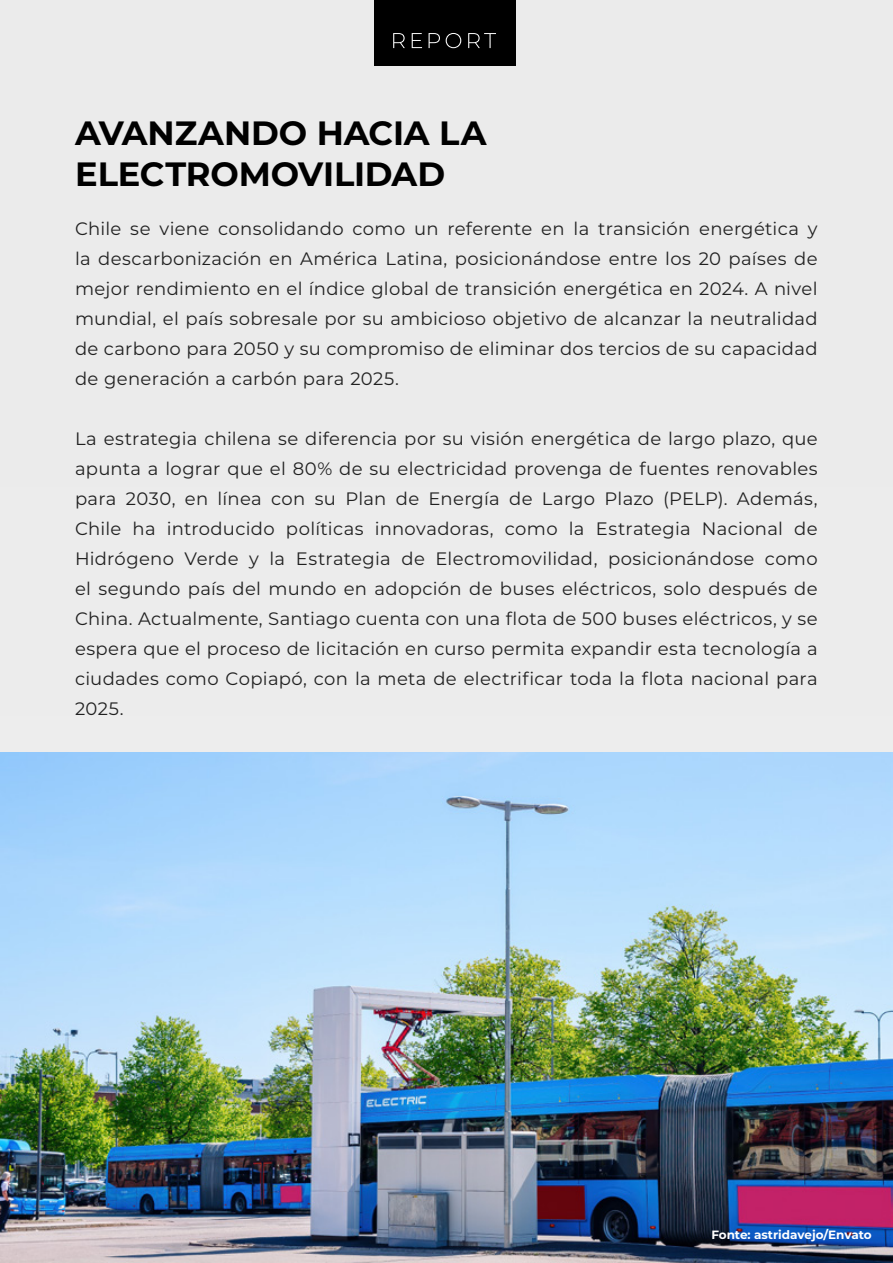
<style>
.page{position:relative;width:893px;height:1263px;background:#ebebeb}
.page>*{position:absolute;margin:0;border:0;box-sizing:border-box;transform-origin:0 0}
.t1{font:700 33.6px/40.3px "Montserrat";letter-spacing:-.005em;color:#000}
.t2{font:18px/30px "Montserrat";letter-spacing:.02em;color:#212121;text-align:justify}
.t3{font:700 12px "Montserrat";color:#fff}
</style>
<div class="page">
<div style="left:374px;top:0;width:141px;height:66px;background:#000"></div>
<svg style="left:393px;top:33px;width:103px;height:15px"></svg>
<img style="left:0;top:753px;width:893px;height:510px">
<h1 class="t1" style="left:75px;top:111px;width:413px">AVANZANDO HACIA LA<br>ELECTROMOVILIDAD</h1>
<p class="t2" style="left:75px;top:213px;width:744px">Chile se viene consolidando como un referente en la transición energética y la descarbonización en América Latina, posicionándose entre los 20 países de mejor rendimiento en el índice global de transición energética en 2024. A nivel mundial, el país sobresale por su ambicioso objetivo de alcanzar la neutralidad de carbono para 2050 y su compromiso de eliminar dos tercios de su capacidad de generación a carbón para 2025.</p>
<p class="t2" style="left:75px;top:423px;width:744px">La estrategia chilena se diferencia por su visión energética de largo plazo, que apunta a lograr que el 80% de su electricidad provenga de fuentes renovables para 2030, en línea con su Plan de Energía de Largo Plazo (PELP). Además, Chile ha introducido políticas innovadoras, como la Estrategia Nacional de Hidrógeno Verde y la Estrategia de Electromovilidad, posicionándose como el segundo país del mundo en adopción de buses eléctricos, solo después de China. Actualmente, Santiago cuenta con una flota de 500 buses eléctricos, y se espera que el proceso de licitación en curso permita expandir esta tecnología a ciudades como Copiapó, con la meta de electrificar toda la flota nacional para 2025.</p>
<p class="t3" style="left:711px;top:1226px;width:162px">Fonte: astridavejo/Envato</p>
</div>
